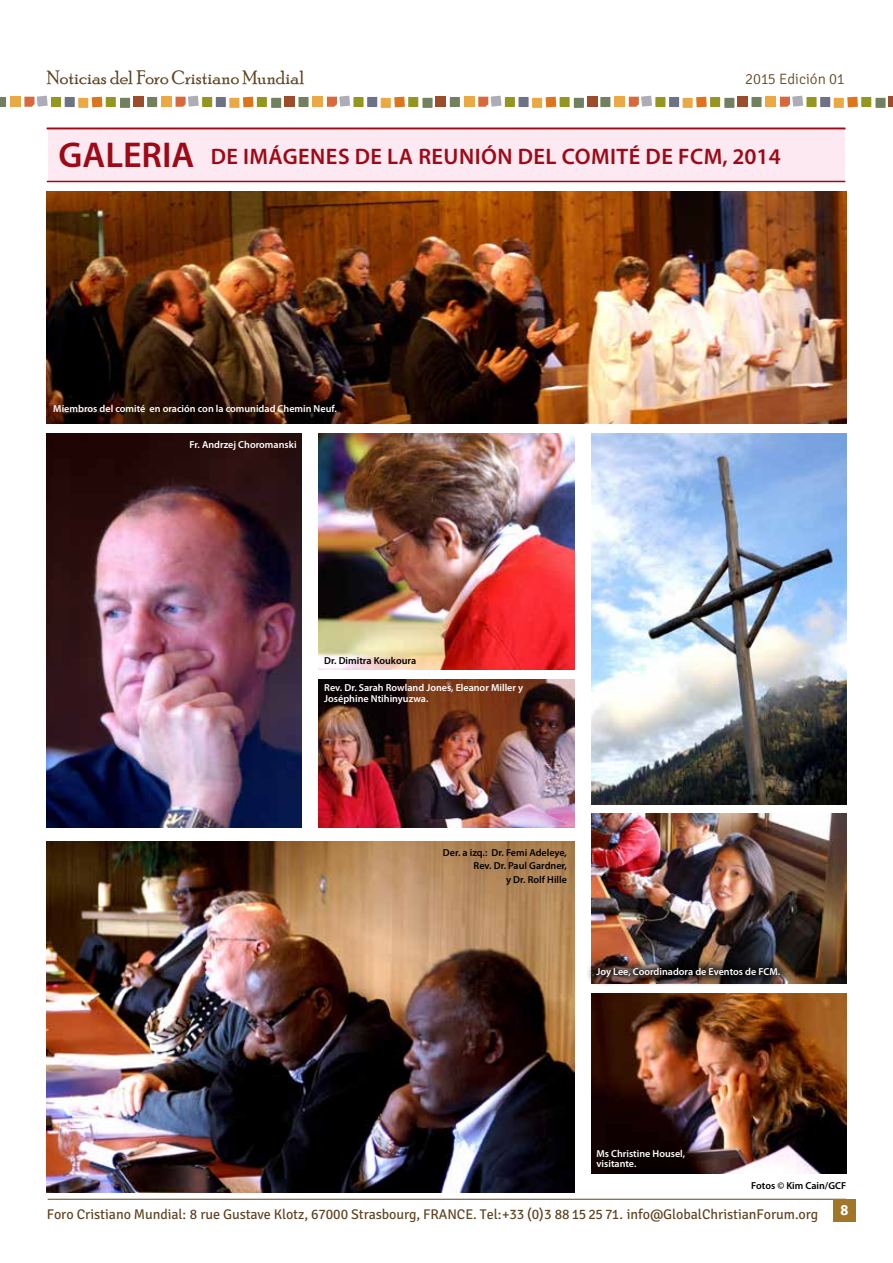
<style>
.page{position:relative;width:893px;height:1263px;background:#fff}
.page>*{position:absolute;margin:0;border:0;box-sizing:border-box;transform-origin:0 0}
.t1{font:600 22.5px "Myriad Pro";letter-spacing:.02em;color:#9e0917}
.t2{font:19.5px "Poor Richard";color:#5d4321}
.t3{font:300 15px "Signika Negative";letter-spacing:-.005em;color:#5d4321}
.t4{font:700 15px "Signika Negative";color:#fff}
.t5{font:14.1px "Signika Negative";letter-spacing:-.005em;color:#5d4321}
.t6{font:600 10.2px/10.5px "Myriad Pro";color:#fff}
.t7{font:600 10.2px/13.5px "Myriad Pro";color:#000;text-align:right}
.s1{font-size:36px}
</style>
<div class="page">
<div style="left:65px;top:97px;width:10px;height:10px;background:#6d7285"></div>
<div style="left:78px;top:98px;width:10px;height:10px;background:#eaa945"></div>
<div style="left:10px;top:97px;width:10px;height:10px;background:#eaa945"></div>
<div style="left:106px;top:97px;width:10px;height:10px;background:#93961f"></div>
<div style="left:51px;top:97px;width:10px;height:10px;background:#93961f"></div>
<svg style="left:92px;top:97px;width:10px;height:10px"></svg>
<div style="left:120px;top:98px;width:10px;height:10px;background:#71805e"></div>
<svg style="left:0;top:97px;width:6px;height:10px"></svg>
<svg style="left:24px;top:96px;width:24px;height:11px"></svg>
<div style="left:133px;top:97px;width:11px;height:10px;background:#9b4c2b"></div>
<div style="left:216px;top:97px;width:10px;height:10px;background:#6d7285"></div>
<div style="left:229px;top:98px;width:10px;height:10px;background:#eaa945"></div>
<div style="left:162px;top:97px;width:10px;height:10px;background:#eaa945"></div>
<div style="left:257px;top:97px;width:10px;height:10px;background:#93961f"></div>
<div style="left:202px;top:97px;width:10px;height:10px;background:#93961f"></div>
<svg style="left:243px;top:97px;width:10px;height:10px"></svg>
<div style="left:271px;top:98px;width:10px;height:10px;background:#71805e"></div>
<div style="left:147px;top:97px;width:10px;height:10px;background:#71805e"></div>
<svg style="left:176px;top:96px;width:23px;height:11px"></svg>
<div style="left:285px;top:97px;width:10px;height:10px;background:#9b4c2b"></div>
<div style="left:367px;top:97px;width:10px;height:10px;background:#6d7285"></div>
<div style="left:381px;top:98px;width:10px;height:10px;background:#eaa945"></div>
<div style="left:313px;top:97px;width:10px;height:10px;background:#eaa945"></div>
<div style="left:408px;top:97px;width:10px;height:10px;background:#93961f"></div>
<div style="left:353px;top:97px;width:11px;height:10px;background:#93961f"></div>
<svg style="left:394px;top:97px;width:11px;height:10px"></svg>
<div style="left:422px;top:98px;width:11px;height:10px;background:#71805e"></div>
<div style="left:298px;top:97px;width:11px;height:10px;background:#71805e"></div>
<svg style="left:327px;top:96px;width:23px;height:11px"></svg>
<div style="left:436px;top:97px;width:10px;height:10px;background:#9b4c2b"></div>
<div style="left:518px;top:97px;width:11px;height:10px;background:#6d7285"></div>
<div style="left:532px;top:98px;width:10px;height:10px;background:#eaa945"></div>
<div style="left:464px;top:97px;width:10px;height:10px;background:#eaa945"></div>
<div style="left:560px;top:97px;width:10px;height:10px;background:#93961f"></div>
<div style="left:505px;top:97px;width:10px;height:10px;background:#93961f"></div>
<svg style="left:546px;top:97px;width:10px;height:10px"></svg>
<div style="left:574px;top:98px;width:10px;height:10px;background:#71805e"></div>
<div style="left:450px;top:97px;width:10px;height:10px;background:#71805e"></div>
<svg style="left:478px;top:96px;width:23px;height:11px"></svg>
<div style="left:587px;top:97px;width:10px;height:10px;background:#9b4c2b"></div>
<div style="left:669px;top:97px;width:10px;height:10px;background:#6d7285"></div>
<div style="left:683px;top:98px;width:10px;height:10px;background:#eaa945"></div>
<div style="left:615px;top:97px;width:10px;height:10px;background:#eaa945"></div>
<div style="left:710px;top:97px;width:10px;height:10px;background:#93961f"></div>
<div style="left:655px;top:97px;width:10px;height:10px;background:#93961f"></div>
<svg style="left:696px;top:97px;width:11px;height:10px"></svg>
<div style="left:724px;top:98px;width:10px;height:10px;background:#71805e"></div>
<div style="left:600px;top:97px;width:10px;height:10px;background:#71805e"></div>
<svg style="left:629px;top:96px;width:23px;height:11px"></svg>
<div style="left:738px;top:97px;width:10px;height:10px;background:#9b4c2b"></div>
<div style="left:820px;top:97px;width:10px;height:10px;background:#6d7285"></div>
<div style="left:834px;top:98px;width:10px;height:10px;background:#eaa945"></div>
<div style="left:766px;top:97px;width:10px;height:10px;background:#eaa945"></div>
<div style="left:861px;top:97px;width:10px;height:10px;background:#93961f"></div>
<div style="left:806px;top:97px;width:11px;height:10px;background:#93961f"></div>
<svg style="left:847px;top:97px;width:11px;height:10px"></svg>
<div style="left:875px;top:98px;width:11px;height:10px;background:#71805e"></div>
<div style="left:751px;top:97px;width:10px;height:10px;background:#71805e"></div>
<svg style="left:780px;top:96px;width:23px;height:11px"></svg>
<hr style="left:889px;top:97px;width:4px;height:10px;background:#9b4c2b">
<hr style="left:48px;top:1199px;width:798px;height:1px;background:#5d4321">
<div style="left:48px;top:128px;width:796px;height:53px;background:#fde9f1"></div>
<hr style="left:47px;top:181px;width:798px;height:1px;background:#9e0917">
<hr style="left:47px;top:128px;width:798px;height:1px;background:#9e0917">
<img style="left:47px;top:192px;width:799px;height:232px">
<img style="left:591px;top:433px;width:255px;height:371px">
<img style="left:591px;top:814px;width:255px;height:169px">
<img style="left:47px;top:842px;width:527px;height:350px">
<img style="left:319px;top:433px;width:255px;height:237px">
<img style="left:591px;top:994px;width:255px;height:180px">
<img style="left:319px;top:679px;width:255px;height:148px">
<img style="left:47px;top:433px;width:255px;height:394px">
<div style="left:585px;top:956px;width:206px;height:33px;background:#000;opacity:.75"></div>
<div style="left:833px;top:1199px;width:23px;height:22px;background:#a27629"></div>
<h2 class="t2" style="left:47px;top:66px;width:260px">Noticias del Foro Cristiano Mundial</h2>
<h3 class="t3" style="left:745px;top:70px;width:101px">2015 Edición 01</h3>
<h1 class="t1" style="left:58px;top:142px;width:724px"><span class="s1">GALERIA</span> DE IMÁGENES DE LA REUNIÓN DEL COMITÉ DE FCM, 2014</h1>
<p class="t6" style="left:53px;top:403px;width:285px">Miembros del comité en oración con la comunidad Chemin Neuf.</p>
<p class="t6" style="left:190px;top:439px;width:108px">Fr. Andrzej Choromanski</p>
<p class="t7" style="left:324px;top:653px;width:93px">Dr. Dimitra Koukoura</p>
<p class="t6" style="left:324px;top:682px;width:201px">Rev. Dr. Sarah Rowland Jones, Eleanor Miller y<br>Joséphine Ntihinyuzwa.</p>
<p class="t7" style="left:443px;top:845px;width:126px">Der. a izq.: Dr. Femi Adeleye,<br>Rev. Dr. Paul Gardner,<br>y Dr. Rolf Hille</p>
<p class="t6" style="left:596px;top:966px;width:185px">Joy Lee, Coordinadora de Eventos de FCM.</p>
<p class="t6" style="left:596px;top:1147px;width:90px">Ms Christine Housel, visitante.</p>
<p class="t7" style="left:751px;top:1179px;width:96px">Fotos © Kim Cain/GCF</p>
<h3 class="t4" style="left:840px;top:1201px;width:9px">8</h3>
<h3 class="t5" style="left:47px;top:1207px;width:773px">Foro Cristiano Mundial: 8 rue Gustave Klotz, 67000 Strasbourg, FRANCE. Tel:+33 (0)3 88 15 25 71. info@GlobalChristianForum.org</h3>
</div>
